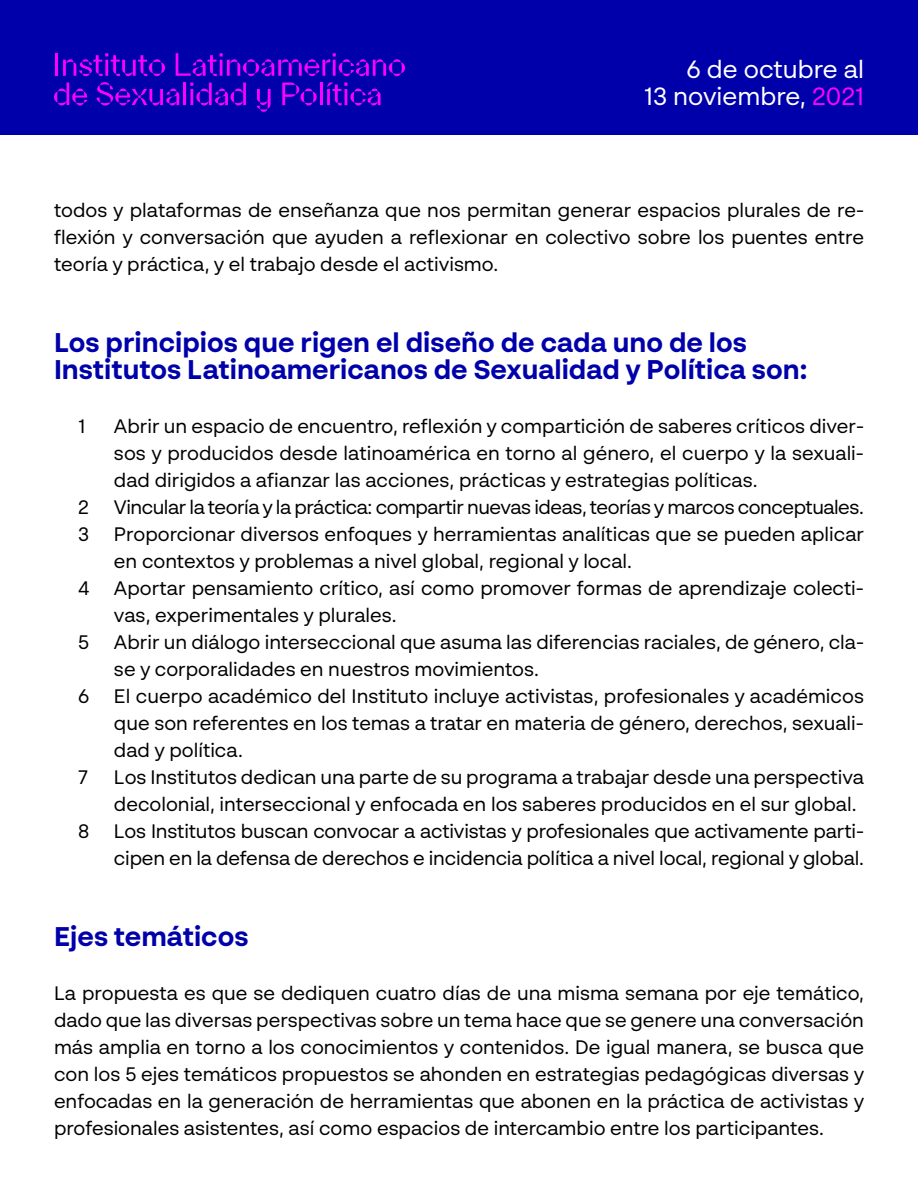
<style>
.page{position:relative;width:918px;height:1188px;background:#fff}
.page>*{position:absolute;margin:0;border:0;box-sizing:border-box;transform-origin:0 0}
.t1{font:700 27px/27px "BR Sonoma";color:#0000ab}
.t2{font:24.9px/26.4px "BR Sonoma";color:#fff;text-align:right}
.t3{font:19.5px/27px "BR Sonoma";color:#000}
.t4{font:19.5px "BR Sonoma";letter-spacing:-.025em;color:#000}
.s1{color:#f0f}
</style>
<div class="page">
<div style="left:0;top:0;width:918px;height:135px;background:#0000ab"></div>
<hr style="left:56px;top:53px;width:2px;height:23px;background:#f0f">
<svg style="left:63px;top:53px;width:102px;height:23px"></svg>
<svg style="left:176px;top:53px;width:229px;height:23px"></svg>
<svg style="left:54px;top:83px;width:33px;height:22px"></svg>
<svg style="left:97px;top:82px;width:82px;height:23px"></svg>
<hr style="left:183px;top:83px;width:3px;height:22px;background:#f0f">
<svg style="left:190px;top:83px;width:56px;height:22px"></svg>
<svg style="left:257px;top:89px;width:14px;height:23px"></svg>
<svg style="left:282px;top:83px;width:35px;height:22px"></svg>
<hr style="left:320px;top:83px;width:3px;height:22px;background:#f0f">
<svg style="left:327px;top:83px;width:54px;height:22px"></svg>
<p class="t2" style="left:644px;top:56px;width:222px">6 de octubre al<br>13 noviembre, <span class="s1">2021</span></p>
<p class="t3" style="left:54px;top:196px;width:812px;text-align:justify">todos y plataformas de enseñanza que nos permitan generar espacios plurales de re&shy;flexión y conversación que ayuden a reflexionar en colectivo sobre los puentes entre teoría y práctica, y el trabajo desde el activismo.</p>
<h1 class="t1" style="left:54px;top:328px;width:755px">Los principios que rigen el diseño de cada uno de los<br>Institutos Latinoamericanos de Sexualidad y Política son:</h1>
<p class="t3" style="left:78px;top:412px;width:9px">1</p>
<p class="t3" style="left:114px;top:412px;width:752px;text-align:justify">Abrir un espacio de encuentro, reflexión y compartición de saberes críticos diver&shy;sos y producidos desde latinoamérica en torno al género, el cuerpo y la sexuali&shy;dad dirigidos a afianzar las acciones, prácticas y estrategias políticas.</p>
<p class="t3" style="left:78px;top:493px;width:12px">2</p>
<p class="t4" style="left:114px;top:495px;width:751px">Vincular la teoría y la práctica: compartir nuevas ideas, teorías y marcos conceptuales.</p>
<p class="t3" style="left:78px;top:520px;width:13px">3</p>
<p class="t3" style="left:114px;top:520px;width:752px">Proporcionar diversos enfoques y herramientas analíticas que se pueden aplicar en contextos y problemas a nivel global, regional y local.</p>
<p class="t3" style="left:78px;top:574px;width:13px">4</p>
<p class="t3" style="left:114px;top:574px;width:751px">Aportar pensamiento crítico, así como promover formas de aprendizaje colecti&shy;vas, experimentales y plurales.</p>
<p class="t3" style="left:78px;top:628px;width:12px">5</p>
<p class="t3" style="left:114px;top:628px;width:752px">Abrir un diálogo interseccional que asuma las diferencias raciales, de género, cla&shy;se y corporalidades en nuestros movimientos.</p>
<p class="t3" style="left:78px;top:682px;width:13px">6</p>
<p class="t3" style="left:114px;top:682px;width:751px;text-align:justify">El cuerpo académico del Instituto incluye activistas, profesionales y académicos que son referentes en los temas a tratar en materia de género, derechos, sexuali&shy;dad y política.</p>
<p class="t3" style="left:78px;top:763px;width:11px">7</p>
<p class="t3" style="left:114px;top:763px;width:752px">Los Institutos dedican una parte de su programa a trabajar desde una perspectiva decolonial, interseccional y enfocada en los saberes producidos en el sur global.</p>
<p class="t3" style="left:78px;top:817px;width:13px">8</p>
<p class="t3" style="left:114px;top:817px;width:752px">Los Institutos buscan convocar a activistas y profesionales que activamente parti&shy;cipen en la defensa de derechos e incidencia política a nivel local, regional y global.</p>
<h1 class="t1" style="left:54px;top:922px;width:196px">Ejes temáticos</h1>
<p class="t3" style="left:54px;top:979px;width:812px;text-align:justify">La propuesta es que se dediquen cuatro días de una misma semana por eje temático, dado que las diversas perspectivas sobre un tema hace que se genere una conversación más amplia en torno a los conocimientos y contenidos. De igual manera, se busca que con los 5 ejes temáticos propuestos se ahonden en estrategias pedagógicas diversas y enfocadas en la generación de herramientas que abonen en la práctica de activistas y profesionales asistentes, así como espacios de intercambio entre los participantes.</p>
</div>
